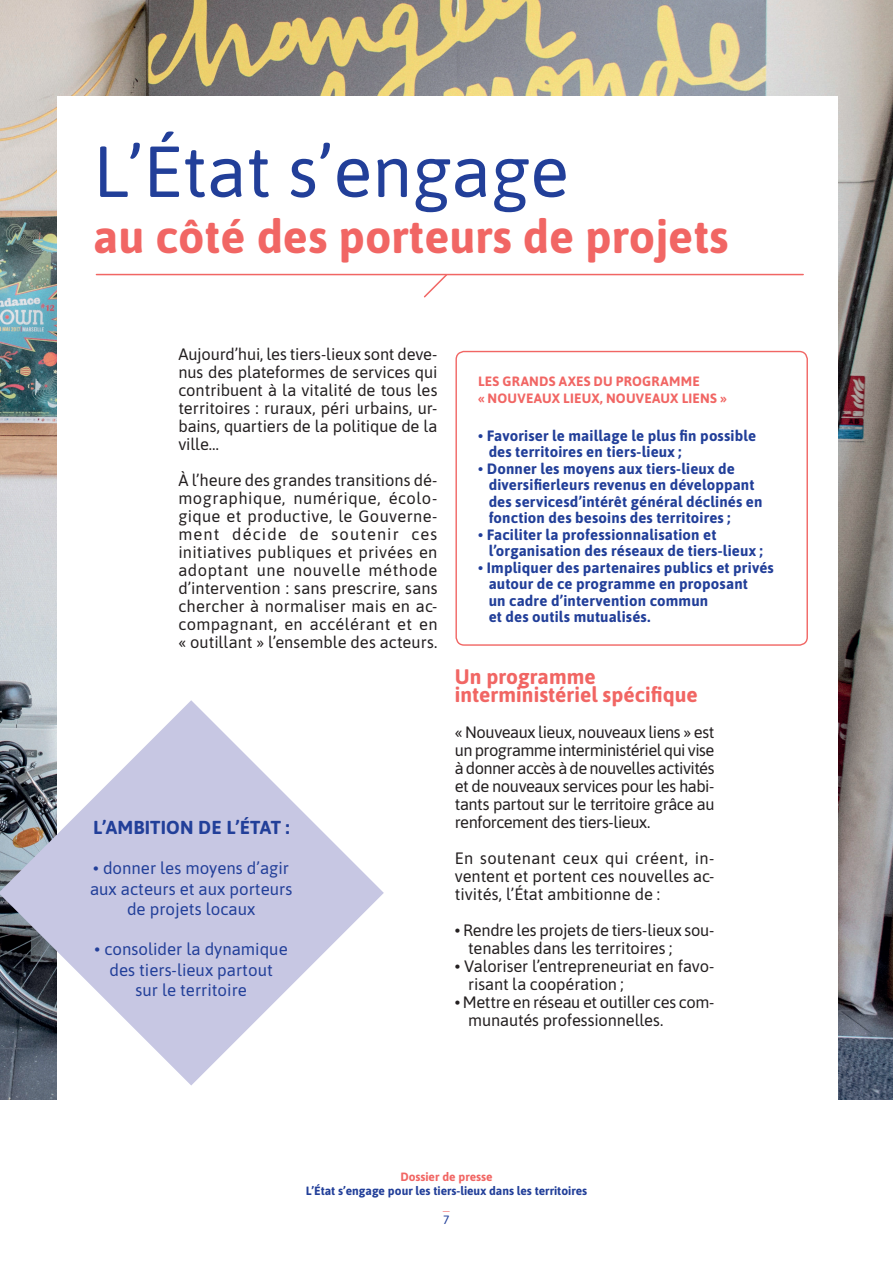
<style>
.page{position:relative;width:893px;height:1263px;background:#fff}
.page>*{position:absolute;margin:0;border:0;box-sizing:border-box;transform-origin:0 0}
.t1{font:72px "Asap";color:#223f99}
.t2{font:700 46.5px "Asap";color:#f16664}
.t3{font:700 21px/18px "Asap";color:#f16664}
.t4{font:700 18.75px "Asap";letter-spacing:.01em;color:#223f99}
.t5{font:16.8px/20.2px "Asap";color:#223f99;text-align:center}
.t6{font:16.5px/18px "Asap";letter-spacing:-.01em;color:#231f20;text-align:justify}
.t7{font:700 15px/16.5px "Asap";letter-spacing:.01em;color:#223f99}
.t8{font:700 13.5px/16.5px "Asap";letter-spacing:.015em;color:#f16664}
.t9{font:700 12px "Asap";color:#223f99}
.t10{font:700 12px "Asap";color:#f16664}
.t11{font:12px "Asap";color:#f16664}
.t12{font:12px "Asap";color:#223f99}
</style>
<div class="page">
<img style="left:0;top:0;width:893px;height:1099px">
<div style="left:57px;top:97px;width:781px;height:1051px;background:#fff"></div>
<hr style="left:96px;top:274px;width:707px;height:1px;background:#f16664">
<svg style="left:422px;top:273px;width:27px;height:25px"></svg>
<div style="left:455px;top:351px;width:353px;height:295px;border:1px solid #f16664;border-radius:8px"></div>
<svg style="left:0;top:700px;width:384px;height:385px;fill:#c7c7e3"></svg>
<h1 class="t1" style="left:93px;top:122px;width:477px">L’État s’engage</h1>
<h2 class="t2" style="left:93px;top:203px;width:637px">au côté des porteurs de projets</h2>
<p class="t6" style="left:178px;top:344px;width:261px">Aujourd’hui, les tiers-lieux sont deve&shy;nus des plateformes de services qui contribuent à la vitalité de tous les territoires : ruraux, péri urbains, ur&shy;bains, quartiers de la politique de la ville…</p>
<p class="t6" style="left:178px;top:470px;width:261px">À l’heure des grandes transitions dé&shy;mographique, numérique, écolo&shy;gique et productive, le Gouverne&shy;ment décide de soutenir ces initiatives publiques et privées en adoptant une nouvelle méthode d’intervention : sans prescrire, sans chercher à normaliser mais en ac&shy;compagnant, en accélérant et en « outillant » l’ensemble des acteurs.</p>
<p class="t4" style="left:93px;top:814px;width:198px">L’AMBITION DE L’ÉTAT :</p>
<p class="t5" style="left:90px;top:857px;width:204px">• donner les moyens d’agir aux acteurs et aux porteurs de projets locaux</p>
<p class="t5" style="left:95px;top:938px;width:195px">• consolider la dynamique des tiers-lieux partout<br>sur le territoire</p>
<p class="t8" style="left:478px;top:372px;width:250px">LES GRANDS AXES DU PROGRAMME<br>« NOUVEAUX LIEUX, NOUVEAUX LIENS »</p>
<p class="t7" style="left:489px;top:426px;width:269px;text-indent:-10px">• Favoriser le maillage le plus fin possible des territoires en tiers-lieux ;</p>
<p class="t7" style="left:489px;top:459px;width:275px;text-indent:-10px">• Donner les moyens aux tiers-lieux de diversifierleurs revenus en développant des servicesd’intérêt général déclinés en fonction des besoins des territoires ;</p>
<p class="t7" style="left:489px;top:525px;width:276px;text-indent:-10px">• Faciliter la professionnalisation et l’organisation des réseaux de tiers-lieux ;</p>
<p class="t7" style="left:489px;top:558px;width:287px;text-indent:-10px">• Impliquer des partenaires publics et privés autour de ce programme en proposant<br>un cadre d’intervention commun<br>et des outils mutualisés.</p>
<p class="t3" style="left:455px;top:667px;width:244px">Un programme interministériel spécifique</p>
<p class="t6" style="left:455px;top:722px;width:261px">« Nouveaux lieux, nouveaux liens » est un programme interministériel qui vise à donner accès à de nouvelles activités et de nouveaux services pour les habi&shy;tants partout sur le territoire grâce au renforcement des tiers-lieux.</p>
<p class="t6" style="left:455px;top:848px;width:261px">En soutenant ceux qui créent, in&shy;ventent et portent ces nouvelles ac&shy;tivités, l’État ambitionne de :</p>
<p class="t6" style="left:468px;top:920px;width:248px;text-indent:-13px">• Rendre les projets de tiers-lieux sou&shy;tenables dans les territoires ;</p>
<p class="t6" style="left:468px;top:956px;width:248px;text-indent:-13px">• Valoriser l’entrepreneuriat en favo&shy;risant la coopération ;</p>
<p class="t6" style="left:468px;top:992px;width:248px;text-indent:-13px">• Mettre en réseau et outiller ces com&shy;munautés professionnelles.</p>
<p class="t10" style="left:400px;top:1168px;width:94px">Dossier de presse</p>
<p class="t9" style="left:306px;top:1182px;width:283px">L’État s’engage pour les tiers-lieux dans les territoires</p>
<p class="t11" style="left:443px;top:1197px;width:8px">_</p>
<p class="t12" style="left:443px;top:1211px;width:8px">7</p>
</div>
